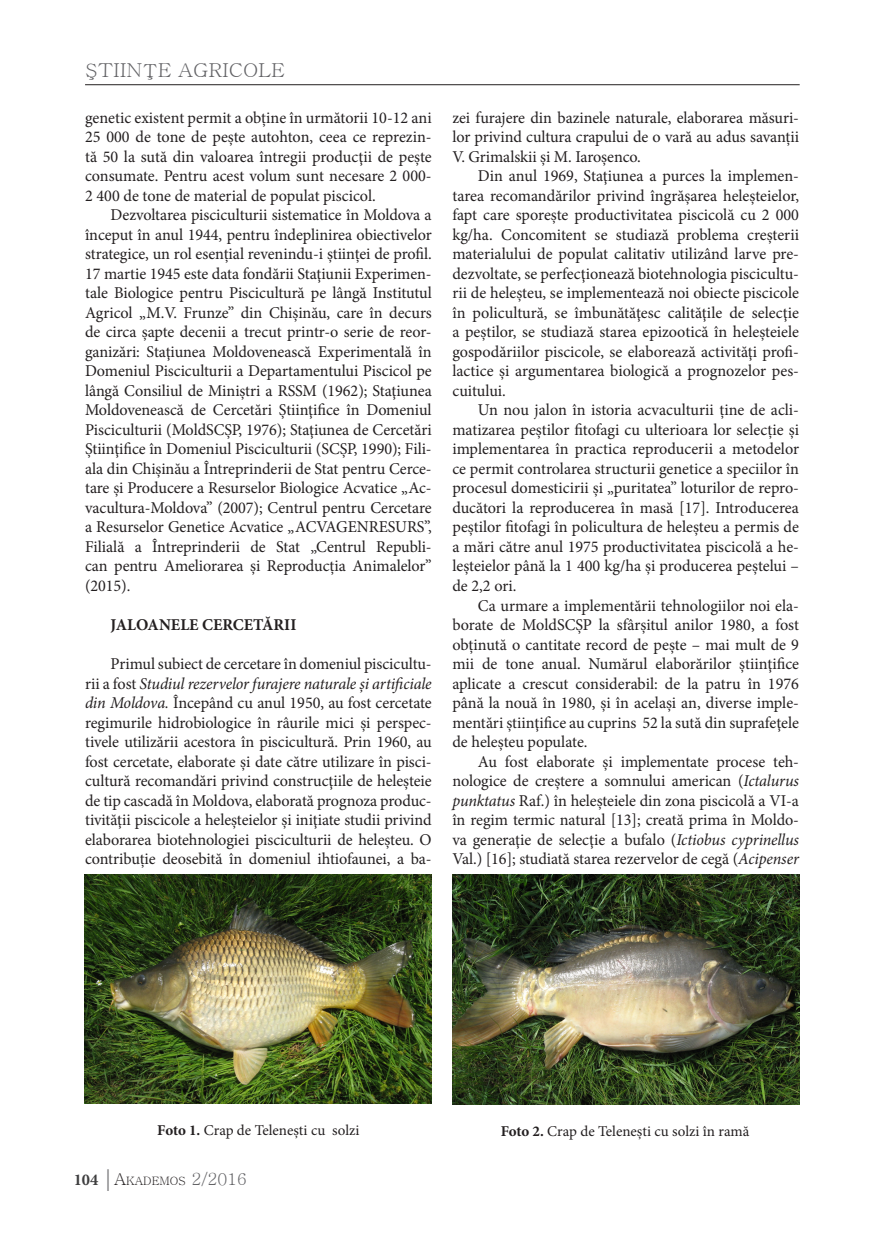
<style>
.page{position:relative;width:872px;height:1234px;background:#fff}
.page>*{position:absolute;margin:0;border:0;box-sizing:border-box;transform-origin:0 0}
.t1{font:19.2px "Batang";color:#636366;scale:1.06 1}
.Text_de_baza{font:16.5px/19.5px "Minion Pro";letter-spacing:-.005em;color:#231f20;text-align:justify}
.Text_de_baza-2{font:700 16.5px "Minion Pro";color:#231f20}
.legenda{font:15px "Minion Pro";color:#231f20}
.t2{font:11.55px "Batang";color:#231f20}
.s1{font-style:italic}
.s2{font-weight:700}
.s3{font-family:"Minion Pro";font-weight:700;font-size:16.5px;color:#3e3e3f}
.s4{font-family:"Garamond";font-size:24px;color:#636366}
.s5{font-size:16.5px}
.s6{font-size:16.5px;color:#636366}
</style>
<div class="page">
<hr style="left:85px;top:84px;width:714px;height:1px;background:#231f20">
<img style="left:84px;top:874px;width:347px;height:229px">
<img style="left:452px;top:874px;width:347px;height:229px">
<p class="t1" style="left:85px;top:60px;width:190px">ŞTIINŢE AGRICOLE</p>
<p class="Text_de_baza" style="left:85px;top:108px;width:348px">genetic existent permit a obține în următorii 10-12 ani 25 000 de tone de pește autohton, ceea ce reprezin&shy;tă 50 la sută din valoarea întregii producţii de pește consumate. Pentru acest volum sunt necesare 2 000- 2 400 de tone de material de populat piscicol.</p>
<p class="Text_de_baza" style="left:85px;top:205px;width:348px;text-indent:26px">Dezvoltarea pisciculturii sistematice în Moldova a început în anul 1944, pentru îndeplinirea obiectivelor strategice, un rol esențial revenindu-i științei de profil.<br>17 martie 1945 este data fondării Staţiunii Experimen&shy;tale Biologice pentru Piscicultură pe lângă Institutul Agricol „M.V. Frunze” din Chişinău, care în decurs de circa șapte decenii a trecut printr-o serie de reor&shy;ganizări: Staţiunea Moldovenească Experimentală în Domeniul Pisciculturii a Departamentului Piscicol pe lângă Consiliul de Miniştri a RSSM (1962); Staţiunea Moldovenească de Cercetări Ştiinţifice în Domeniul Pisciculturii (MoldSCŞP, 1976); Staţiunea de Cercetări Ştiinţifice în Domeniul Pisciculturii (SCŞP, 1990); Fili&shy;ala din Chişinău a Întreprinderii de Stat pentru Cerce&shy;tare şi Producere a Resurselor Biologice Acvatice „Ac&shy;vacultura-Moldova” (2007); Centrul pentru Cercetare a Resurselor Genetice Acvatice „ACVAGENRESURS”, Filială a Întreprinderii de Stat „Centrul Republi&shy;can pentru Ameliorarea și Reproducția Animalelor” (2015).</p>
<p class="Text_de_baza-2" style="left:111px;top:613px;width:187px">JALOANELE CERCETĂRII</p>
<p class="Text_de_baza" style="left:85px;top:654px;width:348px;text-indent:26px">Primul subiect de cercetare în domeniul piscicultu&shy;rii a fost <span class="s1">Studiul rezervelor furajere naturale şi artificiale din Moldova.</span> Începând cu anul 1950, au fost cercetate regimurile hidrobiologice în râurile mici şi perspec&shy;tivele utilizării acestora în piscicultură. Prin 1960, au fost cercetate, elaborate și date către utilizare în pisci&shy;cultură recomandări privind construcţiile de heleşteie de tip cascadă în Moldova, elaborată prognoza produc&shy;tivităţii piscicole a heleşteielor şi iniţiate studii privind elaborarea biotehnologiei pisciculturii de heleşteu. O contribuție deosebită în domeniul ihtiofaunei, a ba-</p>
<p class="Text_de_baza" style="left:452px;top:108px;width:348px">zei furajere din bazinele naturale, elaborarea măsuri&shy;lor privind cultura crapului de o vară au adus savanții V. Grimalskii și M. Iaroşenco.</p>
<p class="Text_de_baza" style="left:452px;top:166px;width:348px;text-indent:26px">Din anul 1969, Staţiunea a purces la implemen&shy;tarea recomandărilor privind îngrăşarea heleşteielor, fapt care sporește productivitatea piscicolă cu 2 000 kg/ha. Concomitent se studiază problema creşterii materialului de populat calitativ utilizând larve pre&shy;dezvoltate, se perfecţionează biotehnologia piscicultu&shy;rii de heleşteu, se implementează noi obiecte piscicole în policultură, se îmbunătăţesc calităţile de selecţie a peştilor, se studiază starea epizootică în heleşteiele gospodăriilor piscicole, se elaborează activităţi profi&shy;lactice şi argumentarea biologică a prognozelor pes&shy;cuitului.</p>
<p class="Text_de_baza" style="left:452px;top:400px;width:348px;text-indent:26px">Un nou jalon în istoria acvaculturii ține de acli&shy;matizarea peştilor fitofagi cu ulterioara lor selecție şi implementarea în practica reproducerii a metodelor ce permit controlarea structurii genetice a speciilor în procesul domesticirii şi „puritatea” loturilor de repro&shy;ducători la reproducerea în masă [17]. Introducerea peştilor fitofagi în policultura de heleșteu a permis de a mări către anul 1975 productivitatea piscicolă a he&shy;leşteielor până la 1 400 kg/ha şi producerea peştelui – de 2,2 ori.</p>
<p class="Text_de_baza" style="left:452px;top:595px;width:348px;text-indent:26px">Ca urmare a implementării tehnologiilor noi ela&shy;borate de MoldSCŞP la sfârşitul anilor 1980, a fost obținută o cantitate record de pește – mai mult de 9 mii de tone anual. Numărul elaborărilor ştiinţifice aplicate a crescut considerabil: de la patru în 1976 până la nouă în 1980, şi în acelaşi an, diverse imple&shy;mentări ştiinţifice au cuprins 52 la sută din suprafeţele de heleşteu populate.</p>
<p class="Text_de_baza" style="left:452px;top:751px;width:348px;text-indent:26px">Au fost elaborate şi implementate procese teh&shy;nologice de creştere a somnului american (<span class="s1">Ictalurus punktatus</span> Raf.) în heleşteiele din zona piscicolă a VI-a în regim termic natural [13]; creată prima în Moldo&shy;va generaţie de selecţie a bufalo (<span class="s1">Ictiobus cyprinellus </span>Val.) [16]; studiată starea rezervelor de cegă (<span class="s1">Acipenser</span></p>
<p class="legenda" style="left:157px;top:1120px;width:204px"><span class="s2">Foto 1.</span> Crap de Teleneşti cu solzi</p>
<p class="legenda" style="left:501px;top:1121px;width:250px"><span class="s2">Foto 2.</span> Crap de Teleneşti cu solzi în ramă</p>
<p class="t2" style="left:74px;top:1175px;width:175px"><span class="s3">104</span> <span class="s4">|</span><span class="s5">A</span>KADEMOS <span class="s6">2/2016</span></p>
</div>
